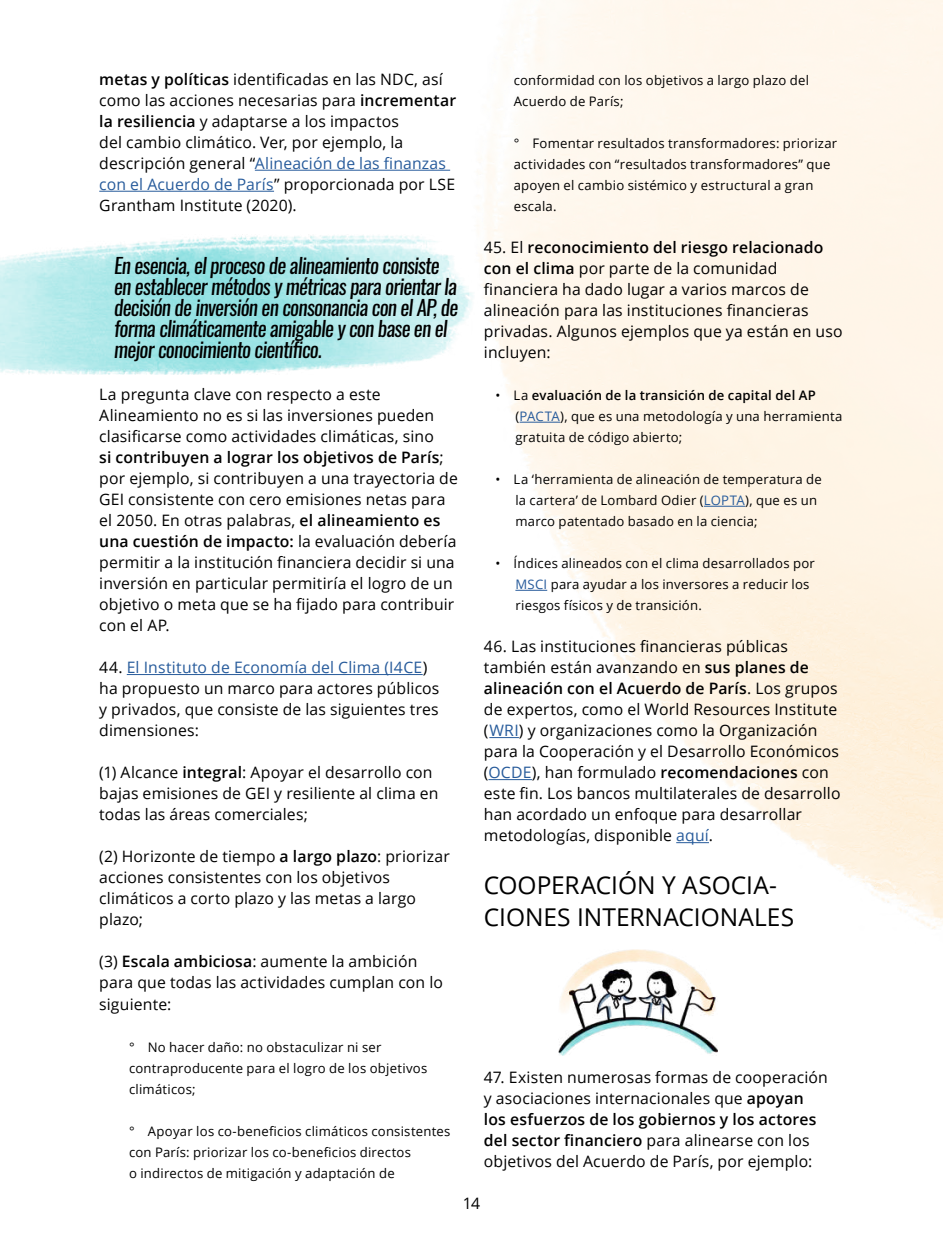
<style>
.page{position:relative;width:943px;height:1241px;background:#fff}
.page>*{position:absolute;margin:0;border:0;box-sizing:border-box;transform-origin:0 0}
.t1{font:24.5px/31.5px "Open Sans";color:#000}
.t2{font:italic 21px/21px "Oswald";letter-spacing:-.03em;color:#000}
.t3{font:15.75px/21px "Open Sans";letter-spacing:.01em;color:#000}
.t4{font:13.12px/21px "Open Sans";letter-spacing:.02em;color:#000}
.s1{font-weight:600}
.s2{color:#275b9b}
</style>
<div class="page">
<img style="left:0;top:235px;width:471px;height:140px">
<hr style="left:255px;top:170px;width:195px;height:1px;background:#275b9b">
<hr style="left:99px;top:191px;width:175px;height:1px;background:#275b9b">
<hr style="left:127px;top:674px;width:296px;height:1px;background:#275b9b">
<hr style="left:519px;top:422px;width:41px;height:1px;background:#275b9b">
<hr style="left:704px;top:506px;width:41px;height:1px;background:#275b9b">
<hr style="left:515px;top:590px;width:32px;height:1px;background:#275b9b">
<hr style="left:489px;top:737px;width:30px;height:1px;background:#275b9b">
<hr style="left:488px;top:779px;width:44px;height:1px;background:#275b9b">
<hr style="left:676px;top:842px;width:33px;height:1px;background:#275b9b">
<img style="left:558px;top:949px;width:159px;height:106px">
<p class="t3" style="left:99px;top:68px;width:358px"><span class="s1">metas y políticas</span> identificadas en las NDC, así como las acciones necesarias para <span class="s1">incrementar la resiliencia</span> y adaptarse a los impactos<br>del cambio climático. Ver, por ejemplo, la descripción general “<span class="s2">Alineación de las finanzas con el Acuerdo de París</span>” proporcionada por LSE Grantham Institute (2020).</p>
<h2 class="t2" style="left:114px;top:255px;width:345px">En esencia, el proceso de alineamiento consiste en establecer métodos y métricas para orientar la decisión de inversión en consonancia con el AP, de forma climáticamente amigable y con base en el mejor conocimiento científico.</h2>
<p class="t3" style="left:99px;top:383px;width:360px">La pregunta clave con respecto a este Alineamiento no es si las inversiones pueden clasificarse como actividades climáticas, sino<br><span class="s1">si contribuyen a lograr los objetivos de París</span>; por ejemplo, si contribuyen a una trayectoria de GEI consistente con cero emisiones netas para el 2050. En otras palabras, <span class="s1">el alineamiento es una cuestión de impacto:</span> la evaluación debería permitir a la institución financiera decidir si una inversión en particular permitiría el logro de un objetivo o meta que se ha fijado para contribuir con el AP.</p>
<p class="t3" style="left:99px;top:656px;width:342px">44. <span class="s2">El Instituto de Economía del Clima (I4CE</span>) ha propuesto un marco para actores públicos y privados, que consiste de las siguientes tres dimensiones:</p>
<p class="t3" style="left:99px;top:761px;width:341px">(1) Alcance <span class="s1">integral</span>: Apoyar el desarrollo con bajas emisiones de GEI y resiliente al clima en todas las áreas comerciales;</p>
<p class="t3" style="left:99px;top:845px;width:352px">(2) Horizonte de tiempo <span class="s1">a largo plazo</span>: priorizar acciones consistentes con los objetivos climáticos a corto plazo y las metas a largo plazo;</p>
<p class="t3" style="left:99px;top:950px;width:345px">(3) <span class="s1">Escala ambiciosa</span>: aumente la ambición para que todas las actividades cumplan con lo siguiente:</p>
<p class="t4" style="left:129px;top:1035px;width:300px">° No hacer daño: no obstaculizar ni ser contraproducente para el logro de los objetivos climáticos;</p>
<p class="t4" style="left:129px;top:1119px;width:323px">° Apoyar los co-beneficios climáticos consistentes con París: priorizar los co-beneficios directos<br>o indirectos de mitigación y adaptación de</p>
<p class="t4" style="left:513px;top:69px;width:297px">conformidad con los objetivos a largo plazo del<br>Acuerdo de París;</p>
<p class="t4" style="left:513px;top:132px;width:325px">° Fomentar resultados transformadores: priorizar actividades con “resultados transformadores” que apoyen el cambio sistémico y estructural a gran escala.</p>
<p class="t3" style="left:484px;top:236px;width:360px">45. El <span class="s1">reconocimiento del riesgo relacionado con el clima</span> por parte de la comunidad financiera ha dado lugar a varios marcos de alineación para las instituciones financieras privadas. Algunos ejemplos que ya están en uso incluyen:</p>
<p class="t4" style="left:515px;top:384px;width:328px;text-indent:-20px">• La <span class="s1">evaluación de la transición de capital del AP </span>(<span class="s2">PACTA</span>), que es una metodología y una herramienta gratuita de código abierto;</p>
<p class="t4" style="left:515px;top:468px;width:308px;text-indent:-20px">• La ‘herramienta de alineación de temperatura de la cartera’ de Lombard Odier (<span class="s2">LOPTA</span>), que es un marco patentado basado en la ciencia;</p>
<p class="t4" style="left:515px;top:552px;width:301px;text-indent:-20px">• Índices alineados con el clima desarrollados por<br><span class="s2">MSCI</span> para ayudar a los inversores a reducir los riesgos físicos y de transición.</p>
<p class="t3" style="left:484px;top:635px;width:358px">46. Las instituciones financieras públicas también están avanzando en <span class="s1">sus planes de alineación con el Acuerdo de París</span>. Los grupos de expertos, como el World Resources Institute (<span class="s2">WRI</span>) y organizaciones como la Organización para la Cooperación y el Desarrollo Económicos (<span class="s2">OCDE</span>), han formulado <span class="s1">recomendaciones</span> con este fin. Los bancos multilaterales de desarrollo han acordado un enfoque para desarrollar metodologías, disponible <span class="s2">aquí</span>.</p>
<h1 class="t1" style="left:484px;top:868px;width:312px">COOPERACIÓN Y ASOCIA-<br>CIONES INTERNACIONALES</h1>
<p class="t3" style="left:484px;top:1066px;width:345px">47. Existen numerosas formas de cooperación y asociaciones internacionales que <span class="s1">apoyan los esfuerzos de los gobiernos y los actores del sector financiero</span> para alinearse con los objetivos del Acuerdo de París, por ejemplo:</p>
<p class="t3" style="left:463px;top:1192px;width:19px">14</p>
</div>
